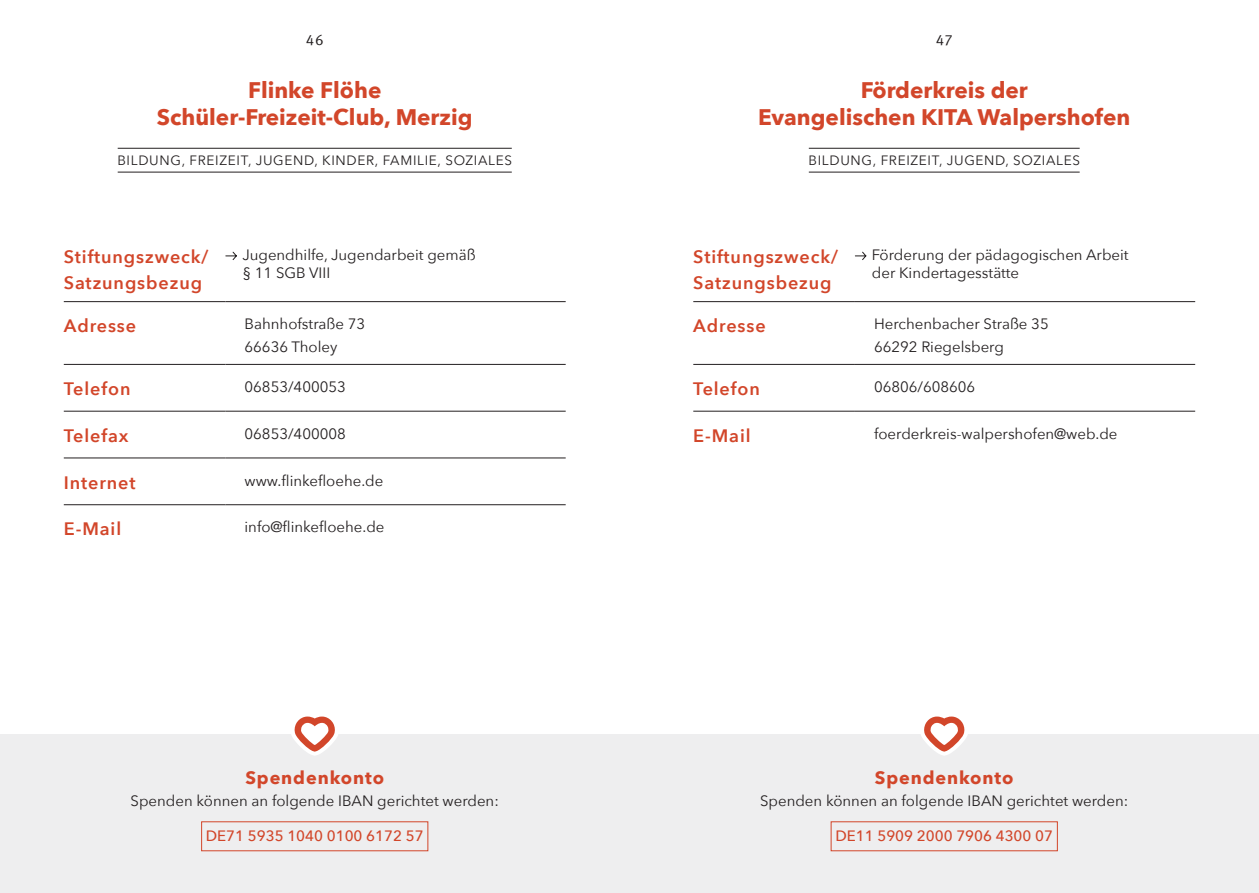
<style>
.page{position:relative;width:1259px;height:893px;background:#fff}
.page>*{position:absolute;margin:0;border:0;box-sizing:border-box;transform-origin:0 0}
.Vereinsname{font:700 22.5px/27px "Avenir Next";color:#d2462a;text-align:center}
.Tabelle_Head{font:600 18px "Avenir Next";letter-spacing:.05em;color:#d2462a}
.t1{font:700 18px "Avenir Next";letter-spacing:.05em;color:#d2462a}
.Tabelle_Copy{font:15px/18px "Avenir Next";color:#231f20}
.Spendenkonto_IBAN{font:500 15px "Avenir Next";color:#d2462a}
.t2{font:15px "Meta Pro Norm";color:#231f20}
.Kategorien{font:13.5px "Avenir Next";letter-spacing:.05em;color:#231f20}
</style>
<div class="page">
<div style="left:0;top:734px;width:1259px;height:159px;background:#eeeeef"></div>
<svg style="left:921px;top:716px;width:47px;height:40px"></svg>
<svg style="left:291px;top:716px;width:47px;height:40px"></svg>
<hr style="left:118px;top:148px;width:394px;height:1px;background:#231f20">
<hr style="left:118px;top:172px;width:394px;height:1px;background:#231f20">
<div style="left:201px;top:821px;width:227px;height:30px;border:1px solid #d2462a"></div>
<hr style="left:64px;top:301px;width:161px;height:1px;background:#231f20">
<hr style="left:64px;top:364px;width:161px;height:1px;background:#231f20">
<hr style="left:64px;top:411px;width:161px;height:1px;background:#231f20">
<hr style="left:64px;top:458px;width:161px;height:1px;background:#231f20">
<hr style="left:225px;top:301px;width:341px;height:1px;background:#231f20">
<hr style="left:225px;top:364px;width:341px;height:1px;background:#231f20">
<hr style="left:225px;top:411px;width:341px;height:1px;background:#231f20">
<hr style="left:225px;top:458px;width:341px;height:1px;background:#231f20">
<hr style="left:64px;top:504px;width:161px;height:1px;background:#231f20">
<hr style="left:225px;top:504px;width:341px;height:1px;background:#231f20">
<svg style="left:225px;top:251px;width:12px;height:9px"></svg>
<div style="left:830px;top:821px;width:227px;height:30px;border:1px solid #d2462a"></div>
<hr style="left:809px;top:148px;width:270px;height:1px;background:#231f20">
<hr style="left:809px;top:172px;width:270px;height:1px;background:#231f20">
<hr style="left:693px;top:301px;width:162px;height:1px;background:#231f20">
<hr style="left:693px;top:364px;width:162px;height:1px;background:#231f20">
<hr style="left:855px;top:301px;width:340px;height:1px;background:#231f20">
<hr style="left:855px;top:364px;width:340px;height:1px;background:#231f20">
<hr style="left:693px;top:411px;width:162px;height:1px;background:#231f20">
<hr style="left:855px;top:411px;width:340px;height:1px;background:#231f20">
<svg style="left:855px;top:251px;width:12px;height:9px"></svg>
<p class="t2" style="left:306px;top:29px;width:19px">46</p>
<p class="t2" style="left:936px;top:29px;width:18px">47</p>
<p class="Vereinsname" style="left:248px;top:76px;width:135px">Flinke Flöhe</p>
<p class="Vereinsname" style="left:157px;top:103px;width:317px">Schüler-Freizeit-Club, Merzig</p>
<p class="Kategorien" style="left:117px;top:149px;width:396px">BILDUNG, FREIZEIT, JUGEND, KINDER, FAMILIE, SOZIALES</p>
<p class="Vereinsname" style="left:758px;top:76px;width:374px">Förderkreis der<br>Evangelischen KITA Walpershofen</p>
<p class="Kategorien" style="left:808px;top:149px;width:273px">BILDUNG, FREIZEIT, JUGEND, SOZIALES</p>
<p class="Tabelle_Head" style="left:64px;top:241px;width:146px">Stiftungszweck/</p>
<p class="Tabelle_Head" style="left:64px;top:267px;width:140px">Satzungsbezug</p>
<p class="Tabelle_Copy" style="left:242px;top:245px;width:235px">Jugendhilfe, Jugendarbeit gemäß § 11 SGB VIII</p>
<p class="Tabelle_Head" style="left:64px;top:311px;width:74px">Adresse</p>
<p class="Tabelle_Copy" style="left:244px;top:315px;width:122px">Bahnhofstraße 73</p>
<p class="Tabelle_Copy" style="left:244px;top:337px;width:94px">66636 Tholey</p>
<p class="Tabelle_Head" style="left:64px;top:373px;width:68px">Telefon</p>
<p class="Tabelle_Copy" style="left:244px;top:377px;width:103px">06853/400053</p>
<p class="Tabelle_Head" style="left:64px;top:420px;width:66px">Telefax</p>
<p class="Tabelle_Copy" style="left:244px;top:424px;width:103px">06853/400008</p>
<p class="Tabelle_Head" style="left:64px;top:467px;width:73px">Internet</p>
<p class="Tabelle_Copy" style="left:244px;top:471px;width:140px">www.flinkefloehe.de</p>
<p class="Tabelle_Head" style="left:64px;top:514px;width:59px">E-Mail</p>
<p class="Tabelle_Copy" style="left:244px;top:518px;width:141px">info@flinkefloehe.de</p>
<p class="t1" style="left:245px;top:762px;width:140px">Spendenkonto</p>
<p class="Tabelle_Copy" style="left:131px;top:791px;width:370px">Spenden können an folgende IBAN gerichtet werden:</p>
<p class="Spendenkonto_IBAN" style="left:206px;top:823px;width:219px">DE71 5935 1040 0100 6172 57</p>
<p class="Tabelle_Head" style="left:693px;top:241px;width:146px">Stiftungszweck/</p>
<p class="Tabelle_Head" style="left:693px;top:267px;width:140px">Satzungsbezug</p>
<p class="Tabelle_Copy" style="left:872px;top:245px;width:258px">Förderung der pädagogischen Arbeit der Kindertagesstätte</p>
<p class="Tabelle_Head" style="left:693px;top:311px;width:74px">Adresse</p>
<p class="Tabelle_Copy" style="left:874px;top:315px;width:176px">Herchenbacher Straße 35</p>
<p class="Tabelle_Copy" style="left:874px;top:337px;width:131px">66292 Riegelsberg</p>
<p class="Tabelle_Head" style="left:693px;top:373px;width:68px">Telefon</p>
<p class="Tabelle_Copy" style="left:874px;top:377px;width:103px">06806/608606</p>
<p class="Tabelle_Head" style="left:693px;top:420px;width:59px">E-Mail</p>
<p class="Tabelle_Copy" style="left:874px;top:424px;width:245px">foerderkreis-walpershofen@web.de</p>
<p class="t1" style="left:875px;top:762px;width:140px">Spendenkonto</p>
<p class="Tabelle_Copy" style="left:760px;top:791px;width:370px">Spenden können an folgende IBAN gerichtet werden:</p>
<p class="Spendenkonto_IBAN" style="left:835px;top:823px;width:219px">DE11 5909 2000 7906 4300 07</p>
</div>
